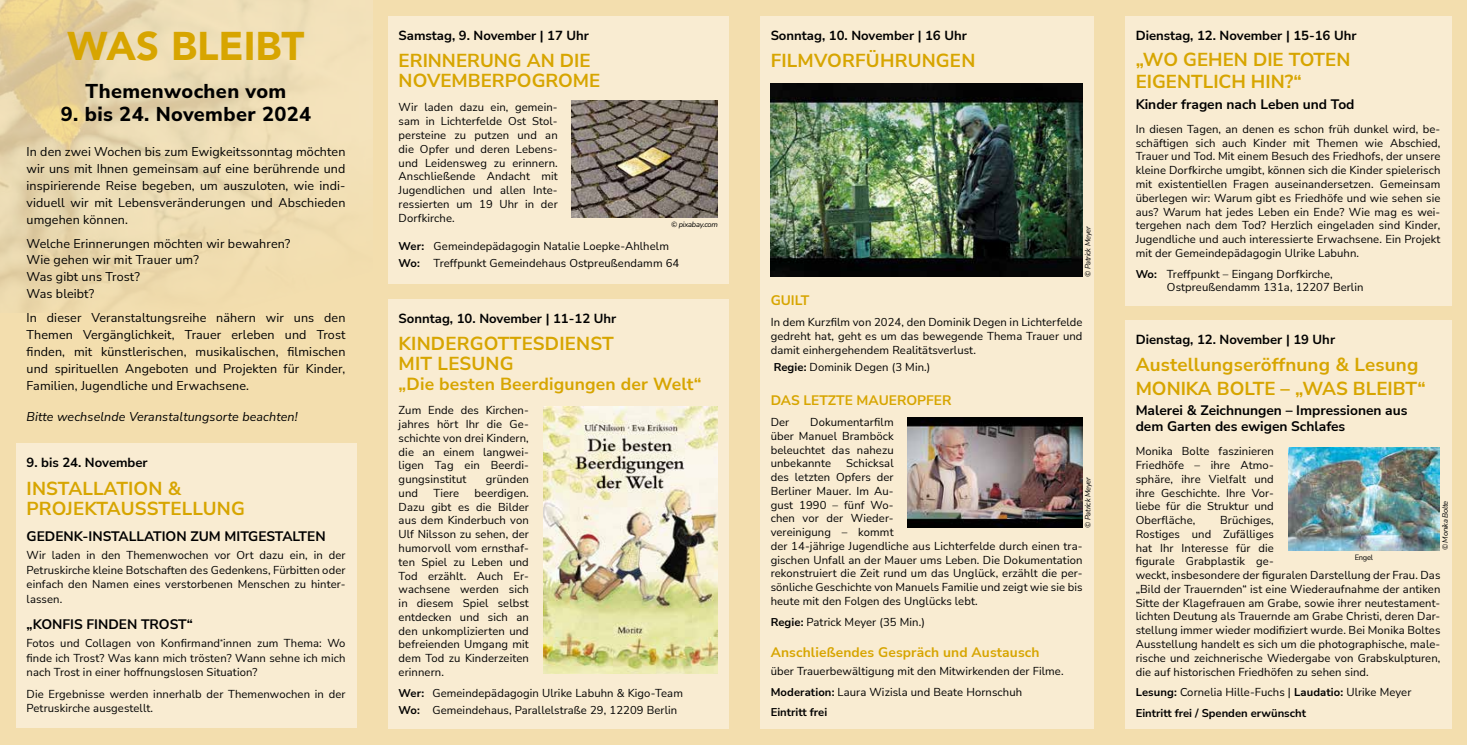
<style>
.page{position:relative;width:1467px;height:745px;background:#fff}
.page>*{position:absolute;margin:0;border:0;box-sizing:border-box;transform-origin:0 0}
.t1{font:900 40px "Avenir";color:#d7a500}
.t2{font:800 20px "Nunito Sans";letter-spacing:.02em;color:#000}
.t3{font:700 18.75px/20px "Nunito Sans";color:#d7a500}
.t4{font:700 17.5px "Nunito Sans";letter-spacing:.01em;color:#d7a500}
.t5{font:700 13.75px/16.2px "Nunito Sans";color:#000}
.t6{font:700 13.75px "Nunito Sans";letter-spacing:.01em;color:#d7a500}
.t7{font:700 13.12px "Nunito Sans";color:#000}
.t8{font:12.5px/16.9px "Nunito Sans";letter-spacing:.01em;color:#000;text-align:justify}
.t9{font:italic 12.5px "Nunito Sans";letter-spacing:.01em;color:#000}
.t10{font:11.25px/13.8px "Nunito Sans";letter-spacing:.01em;color:#000;text-align:justify}
.t11{font:700 11.25px/20.9px "Nunito Sans";color:#000}
.t12{font:italic 7.5px "Nunito Sans";letter-spacing:-.03em;color:#000}
.t13{font:7.5px "Nunito Sans";letter-spacing:-.03em;color:#000}
.s1{font-weight:700}
.s2{font-weight:400}
</style>
<div class="page">
<div style="left:0;top:0;width:1467px;height:744px;background:#f3deae"></div>
<div style="left:388px;top:298px;width:340px;height:429px;background:#f9ecd2"></div>
<div style="left:760px;top:16px;width:333px;height:711px;background:#f9ecd2"></div>
<div style="left:1125px;top:16px;width:326px;height:289px;background:#f9ecd2"></div>
<div style="left:1125px;top:320px;width:326px;height:408px;background:#f9ecd2"></div>
<div style="left:16px;top:443px;width:340px;height:284px;background:#f9ecd2"></div>
<img style="left:0;top:0;width:372px;height:313px">
<img style="left:543px;top:406px;width:175px;height:267px">
<img style="left:770px;top:83px;width:312px;height:193px">
<img style="left:1288px;top:447px;width:151px;height:102px">
<img style="left:908px;top:417px;width:174px;height:110px">
<div style="left:388px;top:16px;width:340px;height:267px;background:#f9ecd2"></div>
<img style="left:572px;top:101px;width:146px;height:117px">
<h1 class="t1" style="left:68px;top:11px;width:238px">WAS BLEIBT</h1>
<h2 class="t2" style="left:86px;top:76px;width:202px">Themenwochen vom</h2>
<h2 class="t2" style="left:61px;top:100px;width:252px">9. bis 24. November 2024</h2>
<p class="t8" style="left:27px;top:142px;width:320px">In den zwei Wochen bis zum Ewigkeitssonntag möchten wir uns mit Ihnen gemeinsam auf eine berührende und inspirierende Reise begeben, um auszuloten, wie indi&shy;viduell wir mit Lebensveränderungen und Abschieden umgehen können.</p>
<p class="t8" style="left:27px;top:234px;width:265px;text-align:left">Welche Erinnerungen möchten wir bewahren?<br>Wie gehen wir mit Trauer um?<br>Was gibt uns Trost?<br>Was bleibt?</p>
<p class="t8" style="left:27px;top:309px;width:320px">In dieser Veranstaltungsreihe nähern wir uns den Themen Vergänglichkeit, Trauer erleben und Trost finden, mit künstlerischen, musikalischen, filmischen und spirituellen Angeboten und Projekten für Kinder, Familien, Jugendliche und Erwachsene.</p>
<p class="t9" style="left:27px;top:407px;width:273px">Bitte wechselnde Veranstaltungsorte beachten!</p>
<p class="t7" style="left:27px;top:453px;width:123px">9. bis 24. November</p>
<h3 class="t3" style="left:27px;top:477px;width:220px">INSTALLATION &amp;<br>PROJEKTAUSSTELLUNG</h3>
<p class="t5" style="left:27px;top:527px;width:301px">GEDENK-INSTALLATION ZUM MITGESTALTEN</p>
<p class="t10" style="left:27px;top:547px;width:320px;line-height:14.4px">Wir laden in den Themenwochen vor Ort dazu ein, in der Petruskirche kleine Botschaften des Gedenkens, Fürbitten oder einfach den Namen eines verstorbenen Menschen zu hinter&shy;lassen.</p>
<p class="t5" style="left:27px;top:615px;width:168px">„KONFIS FINDEN TROST“</p>
<p class="t10" style="left:27px;top:635px;width:320px;line-height:14.4px">Fotos und Collagen von Konfirmand<sup>*</sup>innen zum Thema: Wo finde ich Trost? Was kann mich trösten? Wann sehne ich mich nach Trost in einer hoffnungslosen Situation?</p>
<p class="t10" style="left:27px;top:685px;width:320px;line-height:14.4px">Die Ergebnisse werden innerhalb der Themenwochen in der<br>Petruskirche ausgestellt.</p>
<p class="t7" style="left:399px;top:26px;width:192px">Samstag, 9. November | 17 Uhr</p>
<h3 class="t3" style="left:399px;top:50px;width:203px">ERINNERUNG AN DIE<br>NOVEMBERPOGROME</h3>
<p class="t10" style="left:399px;top:100px;width:161px">Wir laden dazu ein, gemein&shy;sam in Lichterfelde Ost Stol&shy;persteine zu putzen und an die Opfer und deren Lebens&shy;und Leidensweg zu erinnern.<br>Anschließende Andacht mit Jugendlichen und allen Inte&shy;ressierten um 19 Uhr in der Dorfkirche.</p>
<p class="t10" style="left:399px;top:236px;width:282px;line-height:17.2px"><span class="s1">Wer:</span> Gemeindepädagogin Natalie Loepke-Ahlhelm<br><span class="s1">Wo:</span> Treffpunkt Gemeindehaus Ostpreußendamm 64</p>
<p class="t12" style="left:671px;top:219px;width:48px">© pixabay.com</p>
<p class="t7" style="left:399px;top:309px;width:219px">Sonntag, 10. November | 11-12 Uhr</p>
<h3 class="t3" style="left:399px;top:332px;width:217px">KINDERGOTTESDIENST<br>MIT LESUNG</h3>
<h3 class="t4" style="left:399px;top:371px;width:304px">„Die besten Beerdigungen der Welt“</h3>
<p class="t10" style="left:399px;top:403px;width:132px">Zum Ende des Kirchen&shy;jahres hört Ihr die Ge&shy;schichte von drei Kindern, die an einem langwei&shy;ligen Tag ein Beerdi&shy;gungsinstitut</p>
<p class="t10" style="left:486px;top:471px;width:44px">gründen</p>
<p class="t10" style="left:399px;top:485px;width:132px;text-indent:76px">beerdigen.<br>Dazu gibt es die Bilder aus dem Kinderbuch von Ulf Nilsson zu sehen, der humorvoll vom ernsthaf&shy;ten Spiel zu Leben und Tod erzählt. Auch Er&shy;wachsene werden sich in diesem Spiel selbst entdecken und sich an den unkomplizierten und befreienden Umgang mit dem Tod zu Kinderzeiten erinnern.</p>
<p class="t10" style="left:399px;top:683px;width:286px;line-height:17.2px"><span class="s1">Wer:</span> Gemeindepädagogin Ulrike Labuhn &amp; Kigo-Team<br><span class="s1">Wo:</span> Gemeindehaus, Parallelstraße 29, 12209 Berlin</p>
<p class="t10" style="left:399px;top:485px;width:21px">und</p>
<p class="t10" style="left:433px;top:485px;width:27px">Tiere</p>
<p class="t7" style="left:771px;top:26px;width:198px">Sonntag, 10. November | 16 Uhr</p>
<h3 class="t3" style="left:771px;top:50px;width:206px">FILMVORFÜHRUNGEN</h3>
<p class="t12" style="left:1083px;top:277px;width:52px;rotate:-90deg">© Patrick Meyer</p>
<p class="t6" style="left:771px;top:291px;width:40px">GUILT</p>
<p class="t10" style="left:771px;top:315px;width:313px">In dem Kurzfilm von 2024, den Dominik Degen in Lichterfelde gedreht hat, geht es um das bewegende Thema Trauer und damit einhergehendem Realitätsverlust.</p>
<p class="t10" style="left:774px;top:359px;width:158px"><span class="s1">Regie:</span> Dominik Degen (3 Min.)</p>
<p class="t6" style="left:771px;top:390px;width:182px">DAS LETZTE MAUEROPFER</p>
<p class="t10" style="left:771px;top:414px;width:20px">Der</p>
<p class="t10" style="left:771px;top:414px;width:124px;text-indent:40px">Dokumentarfilm über Manuel Bramböck beleuchtet das nahezu unbekannte</p>
<p class="t10" style="left:771px;top:456px;width:313px;text-align:left;text-indent:75px">Schicksal<br>des letzten Opfers der<br>Berliner Mauer. Im Au-<br>gust 1990 – fünf Wo-<br>chen vor der Wieder-<br>vereinigung – kommt<br>der 14-jährige Jugendliche aus Lichterfelde durch einen tra&shy;gischen Unfall an der Mauer ums Leben. Die Dokumentation rekonstruiert die Zeit rund um das Unglück, erzählt die per&shy;sönliche Geschichte von Manuels Familie und zeigt wie sie bis heute mit den Folgen des Unglücks lebt.</p>
<p class="t10" style="left:771px;top:614px;width:156px"><span class="s1">Regie:</span> Patrick Meyer (35 Min.)</p>
<p class="t6" style="left:771px;top:642px;width:270px">Anschließendes Gespräch und Austausch</p>
<p class="t10" style="left:771px;top:659px;width:294px;line-height:20.9px;text-align:left">über Trauerbewältigung mit den Mitwirkenden der Filme.<br><span class="s1">Moderation:</span> Laura Wizisla und Beate Hornschuh<br><span class="s1">Eintritt frei</span></p>
<p class="t12" style="left:1083px;top:527px;width:52px;rotate:-90deg">© Patrick Meyer</p>
<p class="t7" style="left:1136px;top:26px;width:222px">Dienstag, 12. November | 15-16 Uhr</p>
<h3 class="t3" style="left:1136px;top:47px;width:216px;line-height:22.5px">„WO GEHEN DIE TOTEN<br>EIGENTLICH HIN?“</h3>
<p class="t5" style="left:1136px;top:95px;width:220px">Kinder fragen nach Leben und Tod</p>
<p class="t10" style="left:1136px;top:122px;width:306px">In diesen Tagen, an denen es schon früh dunkel wird, be&shy;schäftigen sich auch Kinder mit Themen wie Abschied, Trauer und Tod. Mit einem Besuch des Friedhofs, der unsere kleine Dorfkirche umgibt, können sich die Kinder spielerisch mit existentiellen Fragen auseinandersetzen. Gemeinsam überlegen wir: Warum gibt es Friedhöfe und wie sehen sie aus? Warum hat jedes Leben ein Ende? Wie mag es wei&shy;tergehen nach dem Tod? Herzlich eingeladen sind Kinder, Jugendliche und auch interessierte Erwachsene. Ein Projekt mit der Gemeindepädagogin Ulrike Labuhn.</p>
<p class="t10" style="left:1167px;top:266px;width:198px;text-indent:-31px"><span class="s1">Wo:</span> Treffpunkt – Eingang Dorfkirche,<br>Ostpreußendamm 131a, 12207 Berlin</p>
<p class="t7" style="left:1136px;top:330px;width:201px">Dienstag, 12. November | 19 Uhr</p>
<h3 class="t3" style="left:1136px;top:352px;width:292px;line-height:23.5px">Austellungseröffnung &amp; Lesung<br>MONIKA BOLTE – „WAS BLEIBT“</h3>
<p class="t5" style="left:1136px;top:401px;width:273px">Malerei &amp; Zeichnungen – Impressionen aus dem Garten des ewigen Schlafes</p>
<p class="t10" style="left:1136px;top:444px;width:140px">Monika Bolte faszinieren Friedhöfe – ihre Atmo&shy;sphäre, ihre Vielfalt und ihre Geschichte. Ihre Vor&shy;liebe für die Struktur und Oberfläche,</p>
<p class="t12" style="left:1440px;top:550px;width:51px;rotate:-90deg">© Monika Bolte</p>
<p class="t10" style="left:1136px;top:512px;width:306px;text-align:left;text-indent:85px">Brüchiges,<br>Rostiges und Zufälliges<br>hat Ihr Interesse für die<br>figurale Grabplastik ge-<br>weckt, insbesondere der figuralen Darstellung der Frau. Das „Bild der Trauernden“ ist eine Wiederaufnahme der antiken Sitte der Klagefrauen am Grabe, sowie ihrer neutestament&shy;lichten Deutung als Trauernde am Grabe Christi, deren Dar&shy;stellung immer wieder modifiziert wurde. Bei Monika Boltes Ausstellung handelt es sich um die photographische, male&shy;rische und zeichnerische Wiedergabe von Grabskulpturen, die auf historischen Friedhöfen zu sehen sind.</p>
<p class="t11" style="left:1136px;top:681px;width:277px">Lesung: <span class="s2">Cornelia Hille-Fuchs |</span> Laudatio: <span class="s2">Ulrike Meyer<br></span>Eintritt frei / Spenden erwünscht</p>
<p class="t13" style="left:1355px;top:551px;width:20px">Engel</p>
</div>
